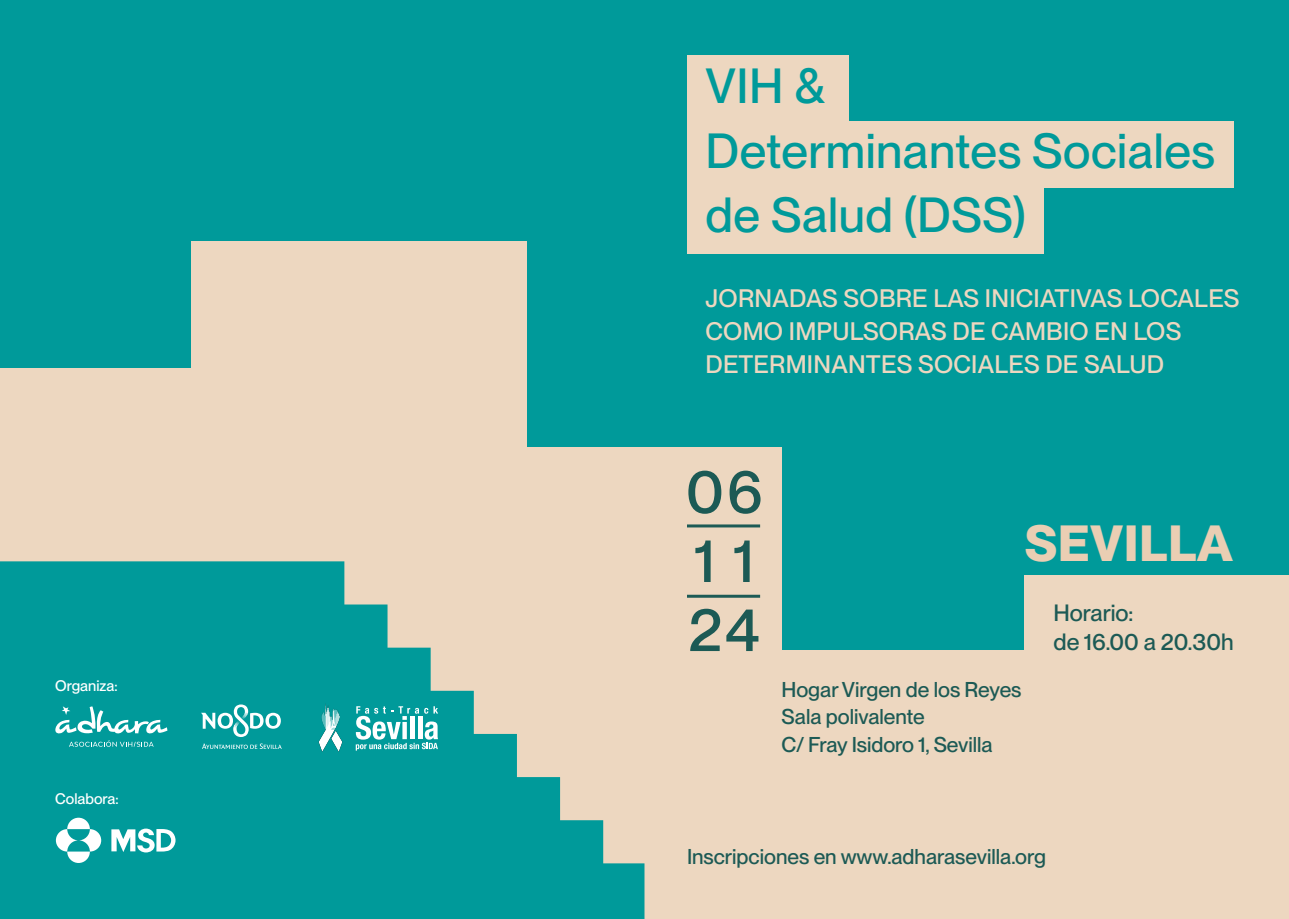
<style>
.page{position:relative;width:1289px;height:919px;background:#fff}
.page>*{position:absolute;margin:0;border:0;box-sizing:border-box;transform-origin:0 0}
.t1{font:500 60px/69px "PP Neue Montreal";color:#1c5a55}
.t2{font:700 49.65px "PP Neue Montreal";letter-spacing:.01em;color:#eaceb3}
.t3{font:500 48.3px/64.3px "PP Neue Montreal";letter-spacing:.01em;color:#009a9a}
.t4{font:500 24.75px/32.5px "PP Neue Montreal";letter-spacing:.01em;color:#edd7c0}
.t5{font:500 23.1px/29.7px "PP Neue Montreal";color:#1c5a55}
.t6{font:500 21px/27px "PP Neue Montreal";color:#1c5a55}
.t7{font:500 15px "PP Neue Montreal";color:#fff}
</style>
<div class="page">
<div style="left:0;top:0;width:1288px;height:918px;background:#009a9a"></div>
<div style="left:461px;top:447px;width:320px;height:471px;background:#edd7c0"></div>
<div style="left:191px;top:241px;width:335px;height:677px;background:#edd7c0"></div>
<div style="left:0;top:369px;width:366px;height:549px;background:#edd7c0"></div>
<div style="left:705px;top:650px;width:348px;height:268px;background:#edd7c0"></div>
<div style="left:1024px;top:576px;width:264px;height:342px;background:#edd7c0"></div>
<svg style="left:0;top:561px;width:644px;height:357px;fill:#009a9a"></svg>
<div style="left:687px;top:55px;width:161px;height:198px;background:#edd7c0"></div>
<div style="left:687px;top:121px;width:546px;height:66px;background:#edd7c0"></div>
<div style="left:687px;top:121px;width:356px;height:132px;background:#edd7c0"></div>
<svg style="left:69px;top:740px;width:85px;height:6px"></svg>
<svg style="left:54px;top:706px;width:113px;height:28px;background:#42b4b4"></svg>
<svg style="left:201px;top:704px;width:80px;height:33px;background:#46b5b5"></svg>
<svg style="left:202px;top:743px;width:80px;height:6px"></svg>
<img style="left:318px;top:702px;width:25px;height:50px">
<svg style="left:356px;top:706px;width:82px;height:44px;background:#5fbfbf"></svg>
<svg style="left:111px;top:828px;width:64px;height:24px;background:#8fd2d2"></svg>
<svg style="left:56px;top:829px;width:23px;height:22px"></svg>
<svg style="left:67px;top:817px;width:23px;height:12px"></svg>
<svg style="left:67px;top:851px;width:23px;height:11px"></svg>
<svg style="left:79px;top:829px;width:22px;height:22px"></svg>
<hr style="left:687px;top:524px;width:73px;height:3px;background:#1c5a55">
<hr style="left:687px;top:594px;width:73px;height:3px;background:#1c5a55">
<p class="t7" style="left:55px;top:676px;width:64px">Organiza:</p>
<p class="t7" style="left:55px;top:790px;width:65px">Colabora:</p>
<h3 class="t3" style="left:705px;top:54px;width:511px">VIH &amp;<br>Determinantes Sociales de Salud (DSS)</h3>
<p class="t4" style="left:705px;top:282px;width:535px">JORNADAS SOBRE LAS INICIATIVAS LOCALES<br>COMO IMPULSORAS DE CAMBIO EN LOS<br>DETERMINANTES SOCIALES DE SALUD</p>
<h1 class="t1" style="left:685px;top:457px;width:79px">06<br>1 1<br>24</h1>
<h2 class="t2" style="left:1024px;top:513px;width:210px">SEVILLA</h2>
<p class="t6" style="left:781px;top:676px;width:241px">Hogar Virgen de los Reyes<br>Sala polivalente<br>C/ Fray Isidoro 1, Sevilla</p>
<p class="t5" style="left:1053px;top:597px;width:182px">Horario:<br>de 16.00 a 20.30h</p>
<p class="t6" style="left:687px;top:842px;width:360px">Inscripciones en www.adharasevilla.org</p>
</div>
